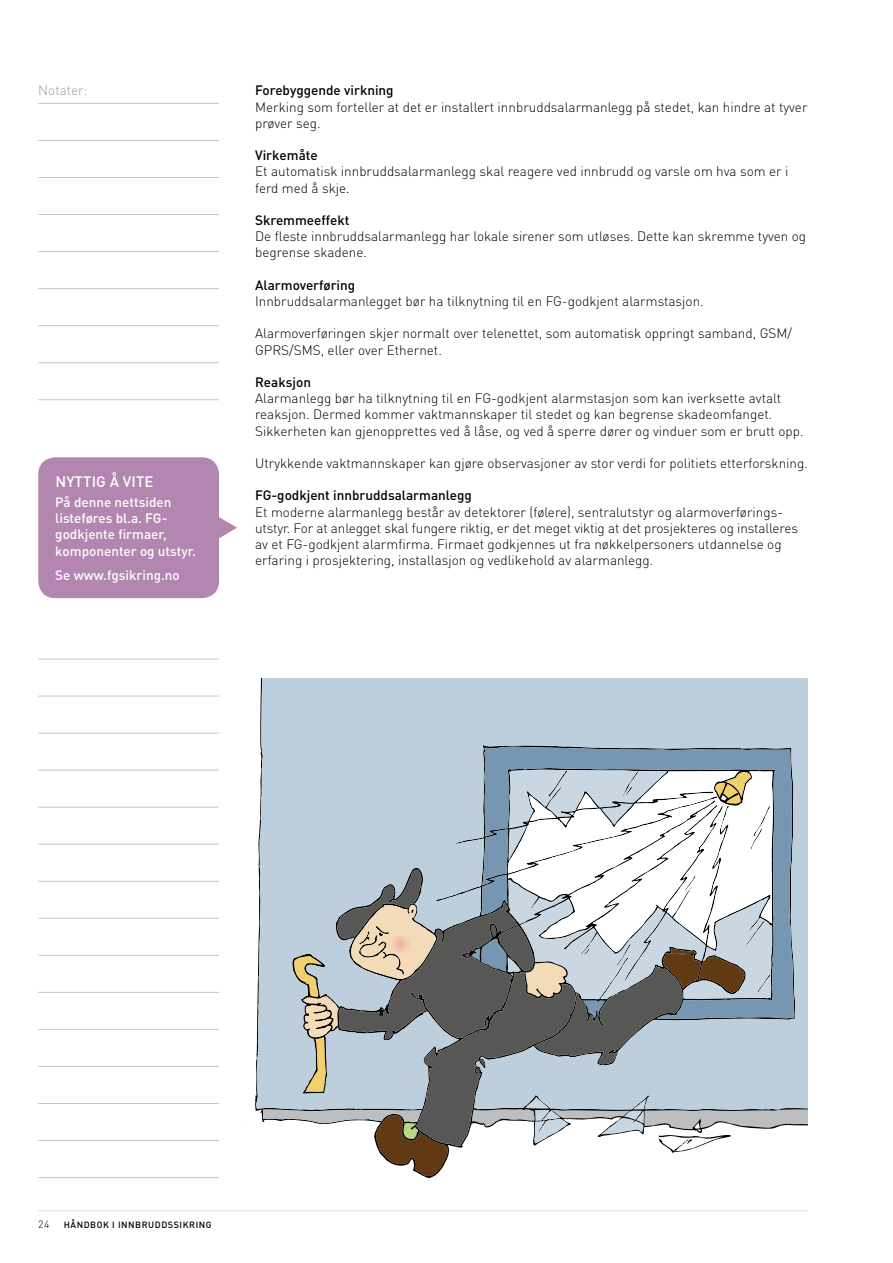
<style>
.page{position:relative;width:893px;height:1263px;background:#fff}
.page>*{position:absolute;margin:0;border:0;box-sizing:border-box;transform-origin:0 0}
.t1{font:500 15px "DINOT";letter-spacing:.01em;color:#fff}
.t2{font:300 13.5px/16.2px "DINOT";color:#000}
.t3{font:500 13.5px "DINOT";color:#000}
.t4{font:500 13.5px/16.2px "DINOT";color:#fff}
.t5{font:300 13.5px "DINOT";color:#9d9d9c}
.t6{font:300 10.5px "DINOT";color:#000}
.t7{font:500 9px "DINOT";letter-spacing:.06em;color:#000}
</style>
<div class="page">
<hr style="left:38px;top:1210px;width:770px;height:1px;background:#e0e0df">
<hr style="left:38px;top:103px;width:181px;height:1px;background:#c6c6c6">
<hr style="left:38px;top:140px;width:181px;height:1px;background:#c6c6c6">
<hr style="left:38px;top:177px;width:181px;height:1px;background:#c6c6c6">
<hr style="left:38px;top:214px;width:181px;height:1px;background:#c6c6c6">
<hr style="left:38px;top:251px;width:181px;height:1px;background:#c6c6c6">
<hr style="left:38px;top:288px;width:181px;height:1px;background:#c6c6c6">
<hr style="left:38px;top:325px;width:181px;height:1px;background:#c6c6c6">
<hr style="left:38px;top:362px;width:181px;height:1px;background:#c6c6c6">
<hr style="left:38px;top:399px;width:181px;height:1px;background:#c6c6c6">
<hr style="left:38px;top:659px;width:181px;height:1px;background:#c6c6c6">
<hr style="left:38px;top:696px;width:181px;height:1px;background:#c6c6c6">
<hr style="left:38px;top:733px;width:181px;height:1px;background:#c6c6c6">
<hr style="left:38px;top:770px;width:181px;height:1px;background:#c6c6c6">
<hr style="left:38px;top:807px;width:181px;height:1px;background:#c6c6c6">
<hr style="left:38px;top:844px;width:181px;height:1px;background:#c6c6c6">
<hr style="left:38px;top:881px;width:181px;height:1px;background:#c6c6c6">
<hr style="left:38px;top:918px;width:181px;height:1px;background:#c6c6c6">
<hr style="left:38px;top:955px;width:181px;height:1px;background:#c6c6c6">
<hr style="left:38px;top:992px;width:181px;height:1px;background:#c6c6c6">
<hr style="left:38px;top:1029px;width:181px;height:1px;background:#c6c6c6">
<hr style="left:38px;top:1066px;width:181px;height:1px;background:#c6c6c6">
<hr style="left:38px;top:1103px;width:181px;height:1px;background:#c6c6c6">
<hr style="left:38px;top:1140px;width:181px;height:1px;background:#c6c6c6">
<hr style="left:38px;top:1177px;width:181px;height:1px;background:#c6c6c6">
<div style="left:38px;top:457px;width:181px;height:141px;background:#b286b0;border-radius:17px"></div>
<svg style="left:219px;top:517px;width:18px;height:21px"></svg>
<div style="left:260px;top:678px;width:548px;height:91px;background:#bdcfdc"></div>
<svg style="left:484px;top:746px;width:310px;height:23px;background:#7793ab"></svg>
<svg style="left:244px;top:769px;width:564px;height:409px"></svg>
<p class="t5" style="left:38px;top:81px;width:51px">Notater:</p>
<p class="t3" style="left:255px;top:81px;width:140px">Forebyggende virkning</p>
<p class="t2" style="left:255px;top:98px;width:554px">Merking som forteller at det er installert innbruddsalarmanlegg på stedet, kan hindre at tyver prøver seg.</p>
<p class="t3" style="left:255px;top:146px;width:64px">Virkemåte</p>
<p class="t2" style="left:255px;top:163px;width:535px">Et automatisk innbruddsalarmanlegg skal reagere ved innbrudd og varsle om hva som er i ferd med å skje.</p>
<p class="t3" style="left:255px;top:211px;width:96px">Skremmeeffekt</p>
<p class="t2" style="left:255px;top:228px;width:553px">De fleste innbruddsalarmanlegg har lokale sirener som utløses. Dette kan skremme tyven og begrense skadene.</p>
<p class="t3" style="left:255px;top:276px;width:102px">Alarmoverføring</p>
<p class="t2" style="left:255px;top:292px;width:450px">Innbruddsalarmanlegget bør ha tilknytning til en FG-godkjent alarmstasjon.</p>
<p class="t2" style="left:255px;top:325px;width:538px">Alarmoverføringen skjer normalt over telenettet, som automatisk oppringt samband, GSM/<br>GPRS/SMS, eller over Ethernet.</p>
<p class="t3" style="left:255px;top:373px;width:57px">Reaksjon</p>
<p class="t2" style="left:255px;top:390px;width:550px">Alarmanlegg bør ha tilknytning til en FG-godkjent alarmstasjon som kan iverksette avtalt reaksjon. Dermed kommer vaktmannskaper til stedet og kan begrense skadeomfanget.<br>Sikkerheten kan gjenopprettes ved å låse, og ved å sperre dører og vinduer som er brutt opp.</p>
<p class="t2" style="left:255px;top:454px;width:554px">Utrykkende vaktmannskaper kan gjøre observasjoner av stor verdi for politiets etterforskning.</p>
<p class="t3" style="left:255px;top:486px;width:218px">FG-godkjent innbruddsalarmanlegg</p>
<p class="t2" style="left:255px;top:503px;width:544px">Et moderne alarmanlegg består av detektorer (følere), sentralutstyr og alarmoverførings&shy;utstyr. For at anlegget skal fungere riktig, er det meget viktig at det prosjekteres og installeres av et FG-godkjent alarmfirma. Firmaet godkjennes ut fra nøkkelpersoners utdannelse og erfaring i prosjektering, installasjon og vedlikehold av alarmanlegg.</p>
<p class="t1" style="left:55px;top:471px;width:100px">NYTTIG Å VITE</p>
<p class="t4" style="left:55px;top:493px;width:142px">På denne nettsiden listeføres bl.a. FG-- godkjente firmaer, komponenter og utstyr.</p>
<p class="t4" style="left:55px;top:567px;width:126px">Se www.fgsikring.no</p>
<p class="t6" style="left:38px;top:1217px;width:13px">24</p>
<p class="t7" style="left:64px;top:1219px;width:149px">HÅNDBOK I INNBRUDDSSIKRING</p>
</div>
